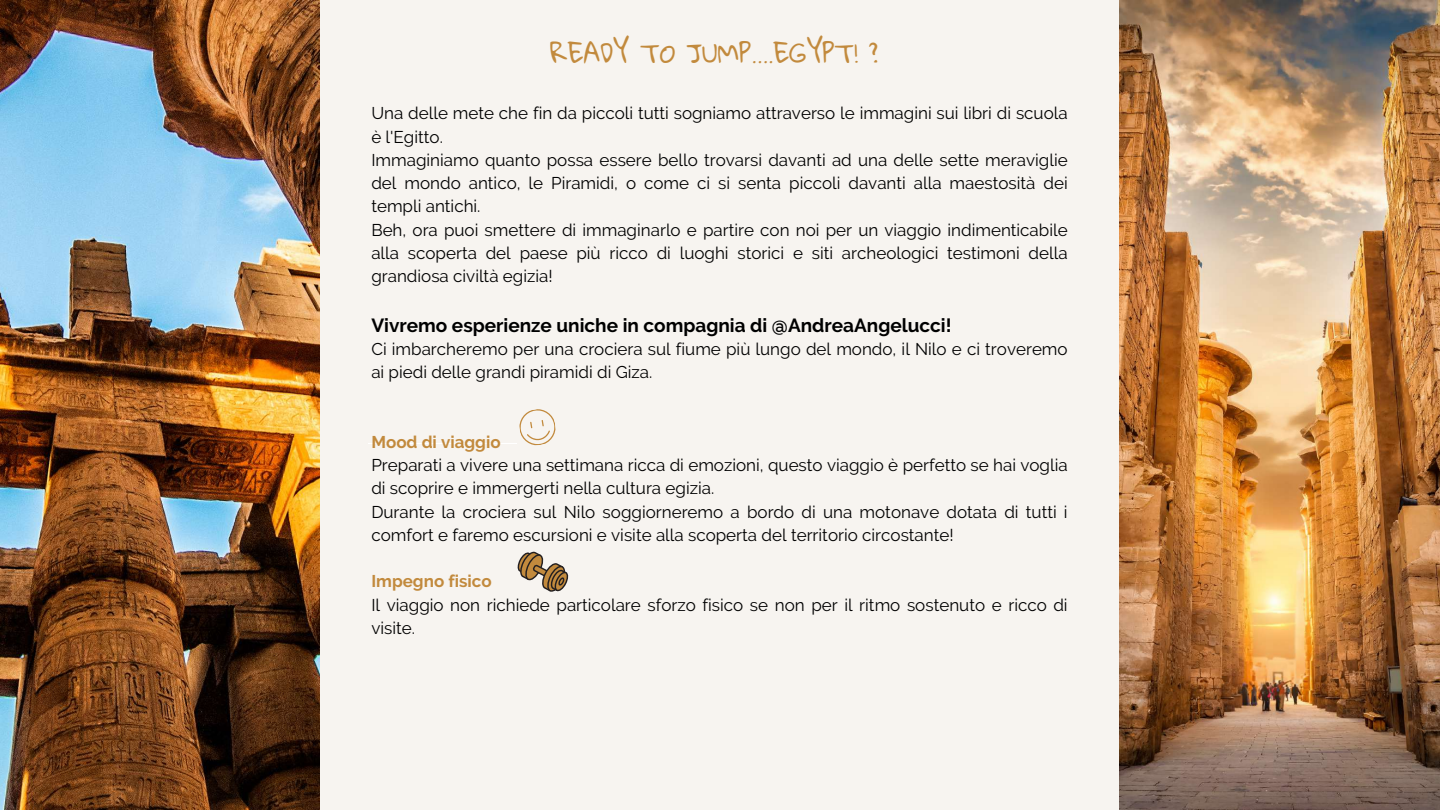
<style>
.page{position:relative;width:1440px;height:810px;background:#f7f4f0}
.page>*{position:absolute;margin:0;border:0;box-sizing:border-box;transform-origin:0 0}
.t1{font:25px "Gloria Hallelujah";color:#c28a3d}
.t2{font:700 19px "Raleway";color:#000}
.t3{font:17px/23.2px "Raleway";color:#000}
.t4{font:700 17px "Raleway";color:#c28a3d}
</style>
<div class="page">
<img style="left:0;top:0;width:320px;height:810px">
<hr style="left:368px;top:443px;width:149px;height:1px;background:#fff">
<svg style="left:519px;top:409px;width:37px;height:37px"></svg>
<svg style="left:517px;top:551px;width:52px;height:41px"></svg>
<img style="left:1120px;top:0;width:319px;height:810px">
<h1 class="t1" style="left:550px;top:40px;width:329px">READY TO JUMP....EGYPT! ?</h1>
<p class="t3" style="left:371px;top:102px;width:698px">Una delle mete che fin da piccoli tutti sogniamo attraverso le immagini sui libri di scuola è l'Egitto.<br>Immaginiamo quanto possa essere bello trovarsi davanti ad una delle sette meraviglie del mondo antico, le Piramidi, o come ci si senta piccoli davanti alla maestosità dei templi antichi.<br>Beh, ora puoi smettere di immaginarlo e partire con noi per un viaggio indimenticabile alla scoperta del paese più ricco di luoghi storici e siti archeologici testimoni della grandiosa civiltà egizia!</p>
<p class="t2" style="left:371px;top:314px;width:582px">Vivremo esperienze uniche in compagnia di @AndreaAngelucci!</p>
<p class="t3" style="left:371px;top:337px;width:698px">Ci imbarcheremo per una crociera sul fiume più lungo del mondo, il Nilo e ci troveremo ai piedi delle grandi piramidi di Giza.</p>
<p class="t4" style="left:371px;top:432px;width:131px">Mood di viaggio</p>
<p class="t3" style="left:371px;top:453px;width:698px">Preparati a vivere una settimana ricca di emozioni, questo viaggio è perfetto se hai voglia di scoprire e immergerti nella cultura egizia.<br>Durante la crociera sul Nilo soggiorneremo a bordo di una motonave dotata di tutti i comfort e faremo escursioni e visite alla scoperta del territorio circostante!</p>
<p class="t4" style="left:371px;top:571px;width:122px">Impegno fisico</p>
<p class="t3" style="left:371px;top:593px;width:698px">Il viaggio non richiede particolare sforzo fisico se non per il ritmo sostenuto e ricco di visite.</p>
</div>
